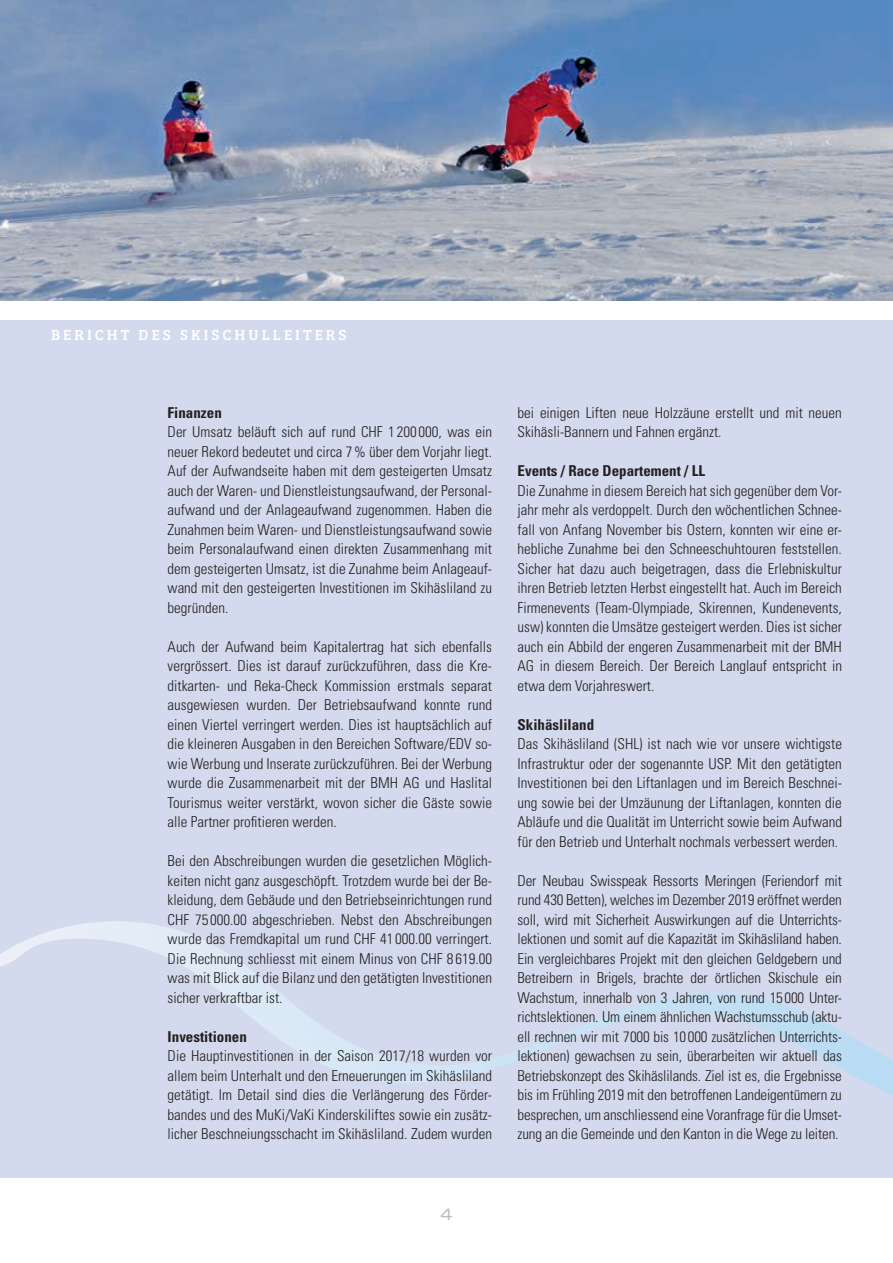
<style>
.page{position:relative;width:893px;height:1263px;background:#fff}
.page>*{position:absolute;margin:0;border:0;box-sizing:border-box;transform-origin:0 0}
.t1{font:expanded 16.5px "Univers LT Std";color:#bcbdc0}
.t2{font:300 condensed 15px/19.5px "Univers LT Std";color:#231f20;text-align:justify}
.t3{font:700 condensed 15px "Univers LT Std";color:#231f20}
.t4{font:15px "Bree Serif";letter-spacing:.2em;color:#fff}
</style>
<div class="page">
<div style="left:0;top:320px;width:893px;height:858px;background:#d4daed"></div>
<svg style="left:0;top:921px;width:893px;height:174px"></svg>
<img style="left:0;top:0;width:893px;height:301px">
<p class="t4" style="left:51px;top:323px;width:297px">BERICHT DES SKISCHULLEITERS</p>
<p class="t3" style="left:168px;top:403px;width:56px">Finanzen</p>
<p class="t2" style="left:168px;top:422px;width:326px">Der Umsatz beläuft sich auf rund CHF 1 200 000, was ein neuer Rekord bedeutet und circa 7 % über dem Vorjahr liegt.<br>Auf der Aufwandseite haben mit dem gesteigerten Umsatz auch der Waren- und Dienstleistungsaufwand, der Personal&shy;aufwand und der Anlageaufwand zugenommen. Haben die Zunahmen beim Waren- und Dienstleistungsaufwand sowie beim Personalaufwand einen direkten Zusammenhang mit dem gesteigerten Umsatz, ist die Zunahme beim Anlageauf&shy;wand mit den gesteigerten Investitionen im Skihäsliland zu begründen.</p>
<p class="t2" style="left:168px;top:637px;width:326px">Auch der Aufwand beim Kapitalertrag hat sich ebenfalls vergrössert. Dies ist darauf zurückzuführen, dass die Kre&shy;ditkarten- und Reka-Check Kommission erstmals separat ausgewiesen wurden. Der Betriebsaufwand konnte rund einen Viertel verringert werden. Dies ist hauptsächlich auf die kleineren Ausgaben in den Bereichen Software/EDV so&shy;wie Werbung und Inserate zurückzuführen. Bei der Werbung wurde die Zusammenarbeit mit der BMH AG und Haslital Tourismus weiter verstärkt, wovon sicher die Gäste sowie alle Partner profitieren werden.</p>
<p class="t2" style="left:168px;top:851px;width:326px">Bei den Abschreibungen wurden die gesetzlichen Möglich&shy;keiten nicht ganz ausgeschöpft. Trotzdem wurde bei der Be&shy;kleidung, dem Gebäude und den Betriebseinrichtungen rund CHF 75 000.00 abgeschrieben. Nebst den Abschreibungen wurde das Fremdkapital um rund CHF 41 000.00 verringert.<br>Die Rechnung schliesst mit einem Minus von CHF 8 619.00 was mit Blick auf die Bilanz und den getätigten Investitionen sicher verkraftbar ist.</p>
<p class="t3" style="left:168px;top:1027px;width:81px">Investitionen</p>
<p class="t2" style="left:168px;top:1046px;width:326px">Die Hauptinvestitionen in der Saison 2017/18 wurden vor allem beim Unterhalt und den Erneuerungen im Skihäsliland getätigt. Im Detail sind dies die Verlängerung des Förder&shy;bandes und des MuKi/VaKi Kinderskiliftes sowie ein zusätz&shy;licher Beschneiungsschacht im Skihäsliland. Zudem wurden</p>
<p class="t2" style="left:518px;top:403px;width:326px">bei einigen Liften neue Holzzäune erstellt und mit neuen<br>Skihäsli-Bannern und Fahnen ergänzt.</p>
<p class="t3" style="left:518px;top:462px;width:189px">Events / Race Departement / LL</p>
<p class="t2" style="left:518px;top:481px;width:326px">Die Zunahme in diesem Bereich hat sich gegenüber dem Vor&shy;jahr mehr als verdoppelt. Durch den wöchentlichen Schnee&shy;fall von Anfang November bis Ostern, konnten wir eine er&shy;hebliche Zunahme bei den Schneeschuhtouren feststellen.<br>Sicher hat dazu auch beigetragen, dass die Erlebniskultur ihren Betrieb letzten Herbst eingestellt hat. Auch im Bereich Firmenevents (Team-Olympiade, Skirennen, Kundenevents, usw) konnten die Umsätze gesteigert werden. Dies ist sicher auch ein Abbild der engeren Zusammenarbeit mit der BMH AG in diesem Bereich. Der Bereich Langlauf entspricht in etwa dem Vorjahreswert.</p>
<p class="t3" style="left:518px;top:715px;width:78px">Skihäsliland</p>
<p class="t2" style="left:518px;top:734px;width:326px">Das Skihäsliland (SHL) ist nach wie vor unsere wichtigste Infrastruktur oder der sogenannte USP. Mit den getätigten Investitionen bei den Liftanlagen und im Bereich Beschnei&shy;ung sowie bei der Umzäunung der Liftanlagen, konnten die Abläufe und die Qualität im Unterricht sowie beim Aufwand für den Betrieb und Unterhalt nochmals verbessert werden.</p>
<p class="t2" style="left:518px;top:871px;width:326px">Der Neubau Swisspeak Ressorts Meringen (Feriendorf mit rund 430 Betten), welches im Dezember 2019 eröffnet werden soll, wird mit Sicherheit Auswirkungen auf die Unterrichts&shy;lektionen und somit auf die Kapazität im Skihäsliland haben.<br>Ein vergleichbares Projekt mit den gleichen Geldgebern und Betreibern in Brigels, brachte der örtlichen Skischule ein Wachstum, innerhalb von 3 Jahren, von rund 15 000 Unter&shy;richtslektionen. Um einem ähnlichen Wachstumsschub (aktu&shy;ell rechnen wir mit 7000 bis 10 000 zusätzlichen Unterrichts&shy;lektionen) gewachsen zu sein, überarbeiten wir aktuell das Betriebskonzept des Skihäslilands. Ziel ist es, die Ergebnisse bis im Frühling 2019 mit den betroffenen Landeigentümern zu besprechen, um anschliessend eine Voranfrage für die Umset&shy;zung an die Gemeinde und den Kanton in die Wege zu leiten.</p>
<p class="t1" style="left:440px;top:1204px;width:14px">4</p>
</div>
